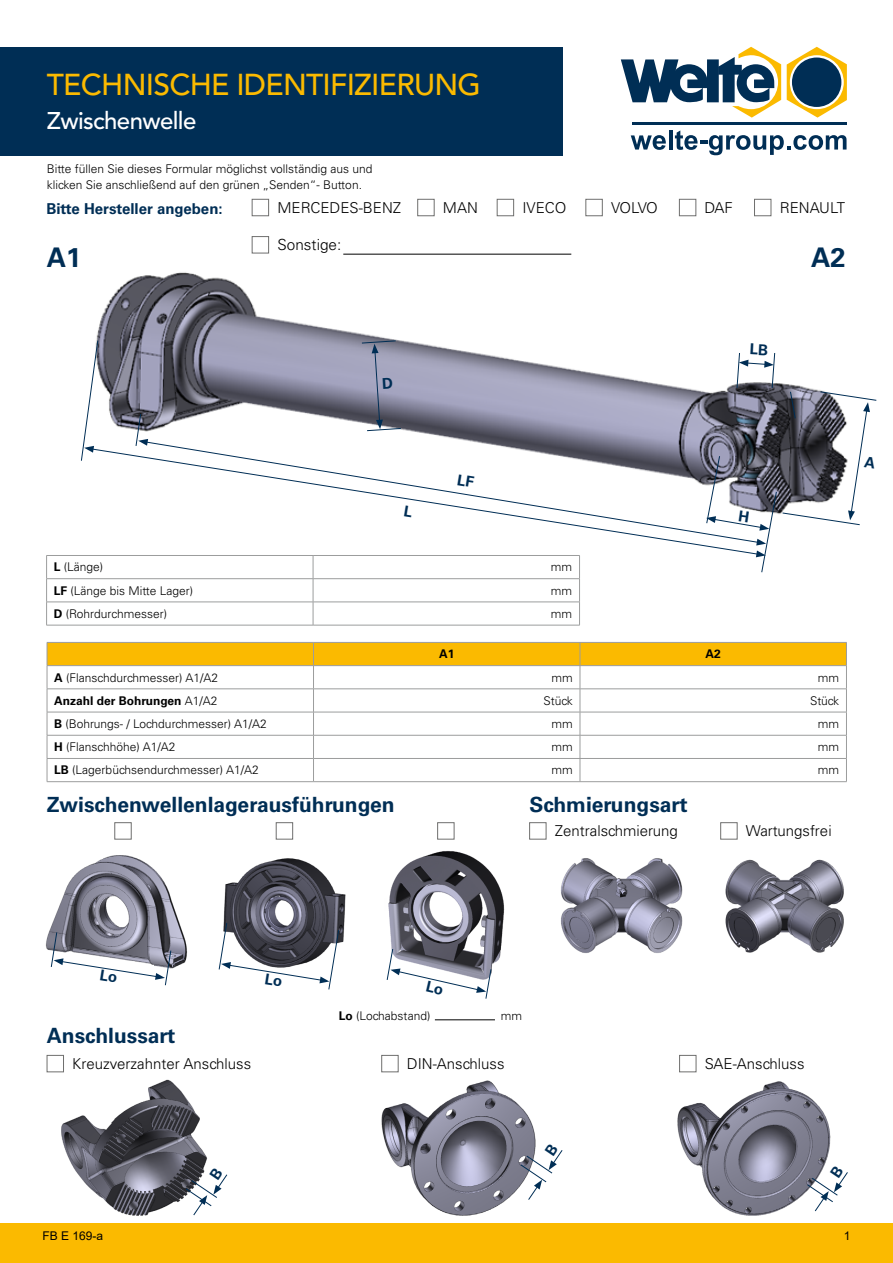
<style>
.page{position:relative;width:893px;height:1263px;background:#fff}
.page>*{position:absolute;margin:0;border:0;box-sizing:border-box;transform-origin:0 0}
.t1{font:500 30px "Avenir LT Std";letter-spacing:-.025em;color:#fbba00}
.t2{font:700 27px "Univers LT Std";color:#002e55}
.t3{font:500 24px "Avenir LT Std";letter-spacing:-.025em;color:#fff}
.t4{font:700 21px "Univers LT Std";color:#002e55}
.t5{font:300 15.3px "Univers LT Std";color:#000}
.t6{font:300 15px "Univers LT Std";color:#000}
.t7{font:700 15px "Univers LT Std";color:#002e55}
.t8{font:300 12px/16.5px "Univers LT Std";color:#000}
.t9{font:700 12px "Univers LT Std";color:#000}
.t10{font:12px "Arial";color:#000}
.s1{font-weight:700}
.s2{font-weight:300}
</style>
<div class="page">
<img style="left:96px;top:272px;width:610px;height:169px">
<img style="left:388px;top:851px;width:117px;height:114px">
<svg style="left:47px;top:642px;width:800px;height:139px"></svg>
<hr style="left:47px;top:781px;width:266px;height:1px;background:#9c9d9d">
<hr style="left:313px;top:781px;width:267px;height:1px;background:#9c9d9d">
<hr style="left:580px;top:781px;width:267px;height:1px;background:#9c9d9d">
<img style="left:223px;top:858px;width:123px;height:85px">
<img style="left:46px;top:855px;width:141px;height:114px">
<img style="left:560px;top:858px;width:123px;height:95px">
<img style="left:61px;top:1079px;width:147px;height:137px">
<div style="left:0;top:1223px;width:893px;height:40px;background:#fbba00"></div>
<img style="left:381px;top:1080px;width:155px;height:136px">
<img style="left:677px;top:1081px;width:154px;height:135px">
<div style="left:0;top:47px;width:562px;height:108px;background:#002e55"></div>
<svg style="left:787px;top:47px;width:60px;height:71px"></svg>
<div style="left:707px;top:59px;width:12px;height:43px;background:#002e55"></div>
<svg style="left:631px;top:135px;width:35px;height:15px"></svg>
<hr style="left:669px;top:130px;width:4px;height:20px;background:#002e55">
<svg style="left:675px;top:130px;width:171px;height:25px"></svg>
<hr style="left:633px;top:122px;width:214px;height:3px;background:#002e55">
<svg style="left:718px;top:47px;width:63px;height:71px"></svg>
<svg style="left:621px;top:59px;width:87px;height:43px"></svg>
<hr style="left:46px;top:555px;width:267px;height:1px;background:#9c9d9d">
<hr style="left:313px;top:555px;width:267px;height:1px;background:#9c9d9d">
<hr style="left:46px;top:578px;width:267px;height:1px;background:#9c9d9d">
<hr style="left:313px;top:578px;width:267px;height:1px;background:#9c9d9d">
<hr style="left:46px;top:602px;width:267px;height:1px;background:#9c9d9d">
<svg style="left:46px;top:556px;width:1px;height:69px"></svg>
<hr style="left:313px;top:602px;width:267px;height:1px;background:#9c9d9d">
<svg style="left:313px;top:556px;width:1px;height:69px"></svg>
<svg style="left:579px;top:556px;width:1px;height:69px"></svg>
<hr style="left:46px;top:625px;width:267px;height:1px;background:#9c9d9d">
<hr style="left:313px;top:625px;width:267px;height:1px;background:#9c9d9d">
<div style="left:381px;top:1055px;width:17px;height:17px;border:1px solid #6f6f6e"></div>
<div style="left:529px;top:822px;width:17px;height:17px;border:1px solid #6f6f6e"></div>
<div style="left:114px;top:822px;width:17px;height:17px;border:1px solid #6f6f6e"></div>
<div style="left:437px;top:822px;width:17px;height:17px;border:1px solid #6f6f6e"></div>
<div style="left:276px;top:822px;width:17px;height:17px;border:1px solid #6f6f6e"></div>
<div style="left:679px;top:1055px;width:17px;height:17px;border:1px solid #6f6f6e"></div>
<div style="left:47px;top:1055px;width:17px;height:17px;border:1px solid #6f6f6e"></div>
<div style="left:720px;top:822px;width:17px;height:17px;border:1px solid #6f6f6e"></div>
<img style="left:725px;top:859px;width:119px;height:94px">
<hr style="left:435px;top:1019px;width:60px;height:1px;background:#000">
<svg style="left:144px;top:441px;width:562px;height:102px"></svg>
<svg style="left:135px;top:413px;width:13px;height:34px"></svg>
<div style="left:252px;top:199px;width:17px;height:17px;border:1px solid #6f6f6e"></div>
<div style="left:417px;top:199px;width:17px;height:17px;border:1px solid #6f6f6e"></div>
<div style="left:497px;top:199px;width:17px;height:17px;border:1px solid #6f6f6e"></div>
<div style="left:586px;top:199px;width:17px;height:17px;border:1px solid #6f6f6e"></div>
<div style="left:679px;top:199px;width:17px;height:17px;border:1px solid #6f6f6e"></div>
<div style="left:252px;top:236px;width:17px;height:17px;border:1px solid #6f6f6e"></div>
<hr style="left:343px;top:254px;width:228px;height:1px;background:#000">
<div style="left:754px;top:199px;width:17px;height:17px;border:1px solid #6f6f6e"></div>
<svg style="left:81px;top:340px;width:18px;height:121px"></svg>
<svg style="left:185px;top:1167px;width:43px;height:49px"></svg>
<svg style="left:520px;top:1143px;width:43px;height:58px"></svg>
<svg style="left:806px;top:1165px;width:42px;height:47px"></svg>
<svg style="left:404px;top:506px;width:9px;height:12px"></svg>
<svg style="left:706px;top:353px;width:171px;height:220px"></svg>
<svg style="left:361px;top:340px;width:41px;height:91px;background:#888ba0"></svg>
<svg style="left:50px;top:931px;width:122px;height:55px"></svg>
<svg style="left:218px;top:922px;width:122px;height:68px"></svg>
<svg style="left:386px;top:948px;width:106px;height:51px"></svg>
<svg style="left:457px;top:474px;width:17px;height:13px"></svg>
<h1 class="t1" style="left:47px;top:68px;width:436px">TECHNISCHE IDENTIFIZIERUNG</h1>
<h3 class="t3" style="left:47px;top:107px;width:151px">Zwischenwelle</h3>
<p class="t8" style="left:47px;top:160px;width:327px">Bitte füllen Sie dieses Formular möglichst vollständig aus und klicken Sie anschließend auf den grünen „Senden“- Button.</p>
<p class="t6" style="left:277px;top:199px;width:125px">MERCEDES-BENZ</p>
<p class="t6" style="left:443px;top:199px;width:36px">MAN</p>
<p class="t6" style="left:522px;top:199px;width:46px">IVECO</p>
<p class="t6" style="left:611px;top:199px;width:48px">VOLVO</p>
<p class="t6" style="left:705px;top:199px;width:30px">DAF</p>
<p class="t5" style="left:278px;top:236px;width:65px">Sonstige:</p>
<p class="t7" style="left:46px;top:200px;width:178px">Bitte Hersteller angeben:</p>
<p class="t6" style="left:780px;top:199px;width:67px">RENAULT</p>
<h2 class="t2" style="left:47px;top:242px;width:36px">A1</h2>
<h2 class="t2" style="left:811px;top:242px;width:36px">A2</h2>
<p class="t8" style="left:54px;top:559px;width:51px"><span class="s1">L</span> (Länge)</p>
<p class="t8" style="left:551px;top:559px;width:23px">mm</p>
<p class="t8" style="left:54px;top:582px;width:141px"><span class="s1">LF</span> (Länge bis Mitte Lager)</p>
<p class="t8" style="left:551px;top:582px;width:23px">mm</p>
<p class="t8" style="left:54px;top:605px;width:115px"><span class="s1">D</span> (Rohrdurchmesser)</p>
<p class="t8" style="left:551px;top:605px;width:23px">mm</p>
<p class="t9" style="left:439px;top:647px;width:17px">A1</p>
<p class="t9" style="left:706px;top:647px;width:17px">A2</p>
<p class="t8" style="left:54px;top:669px;width:165px"><span class="s1">A</span> (Flanschdurchmesser) A1/A2</p>
<p class="t8" style="left:551px;top:669px;width:23px">mm</p>
<p class="t8" style="left:818px;top:669px;width:23px">mm</p>
<p class="t9" style="left:54px;top:693px;width:165px">Anzahl der Bohrungen <span class="s2">A1/A2</span></p>
<p class="t8" style="left:544px;top:692px;width:31px">Stück</p>
<p class="t8" style="left:810px;top:692px;width:31px">Stück</p>
<p class="t8" style="left:54px;top:715px;width:214px"><span class="s1">B</span> (Bohrungs- / Lochdurchmesser) A1/A2</p>
<p class="t8" style="left:551px;top:715px;width:23px">mm</p>
<p class="t8" style="left:818px;top:715px;width:23px">mm</p>
<p class="t8" style="left:54px;top:739px;width:123px"><span class="s1">H</span> (Flanschhöhe) A1/A2</p>
<p class="t8" style="left:551px;top:739px;width:23px">mm</p>
<p class="t8" style="left:818px;top:739px;width:23px">mm</p>
<p class="t8" style="left:54px;top:762px;width:206px"><span class="s1">LB</span> (Lagerbüchsendurchmesser) A1/A2</p>
<p class="t8" style="left:551px;top:762px;width:23px">mm</p>
<p class="t8" style="left:818px;top:762px;width:23px">mm</p>
<h3 class="t4" style="left:47px;top:793px;width:349px">Zwischenwellenlagerausführungen</h3>
<h3 class="t4" style="left:529px;top:793px;width:160px">Schmierungsart</h3>
<p class="t6" style="left:555px;top:822px;width:125px">Zentralschmierung</p>
<p class="t6" style="left:746px;top:822px;width:87px">Wartungsfrei</p>
<h3 class="t4" style="left:47px;top:1023px;width:130px">Anschlussart</h3>
<p class="t8" style="left:339px;top:1007px;width:93px"><span class="s1">Lo</span> (Lochabstand)</p>
<p class="t8" style="left:501px;top:1007px;width:23px">mm</p>
<p class="t6" style="left:72px;top:1055px;width:180px">Kreuzverzahnter Anschluss</p>
<p class="t6" style="left:705px;top:1055px;width:101px">SAE-Anschluss</p>
<p class="t6" style="left:407px;top:1055px;width:99px">DIN-Anschluss</p>
<p class="t10" style="left:43px;top:1227px;width:62px">FB E 169-a</p>
<p class="t10" style="left:844px;top:1227px;width:8px">1</p>
</div>
